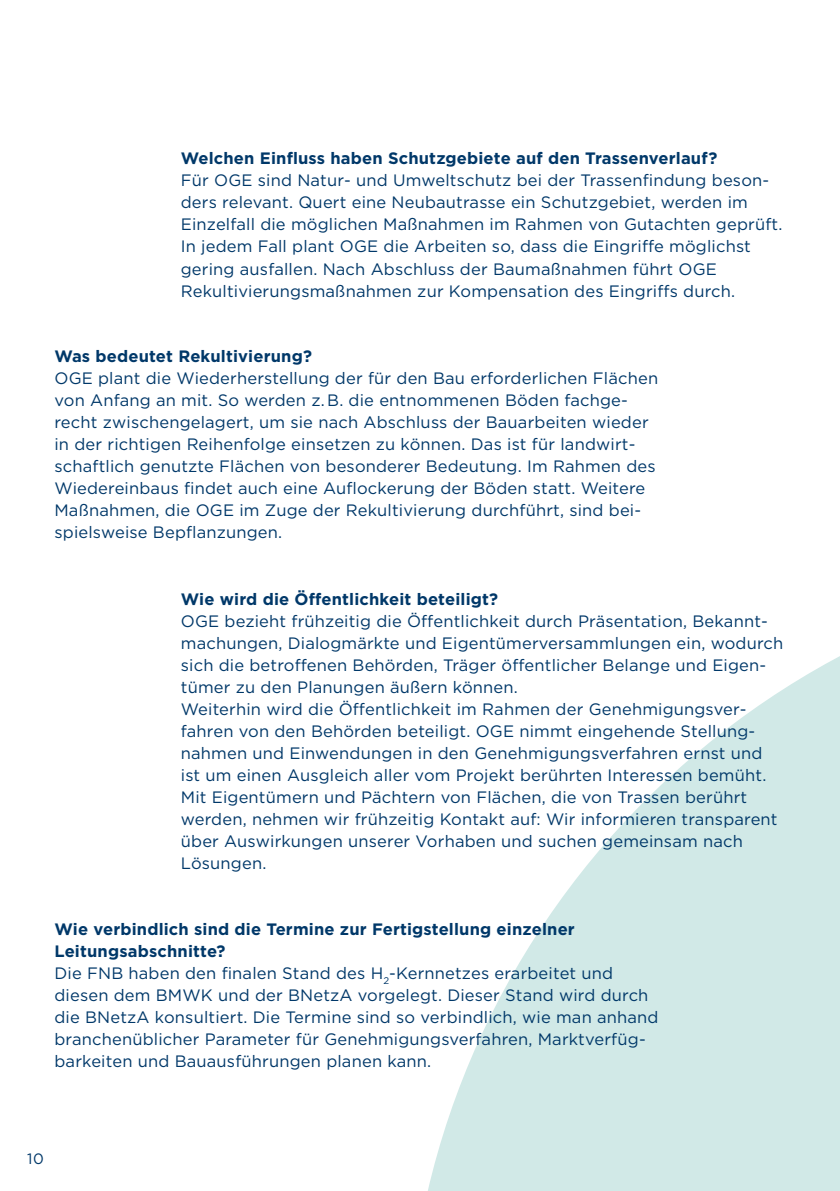
<style>
.page{position:relative;width:840px;height:1191px;background:#fff}
.page>*{position:absolute;margin:0;border:0;box-sizing:border-box;transform-origin:0 0}
.t1{font:16.4px/22px "Gotham";letter-spacing:.01em;color:#003869}
.t2{font:700 16.4px "Gotham";letter-spacing:.01em;color:#003869}
.t3{font:15px "Gotham";color:#003869}
.s1{font-weight:700}
</style>
<div class="page">
<svg style="left:428px;top:657px;width:411px;height:534px;fill:#d1e9e7"></svg>
<p class="t2" style="left:181px;top:148px;width:538px">Welchen Einfluss haben Schutzgebiete auf den Trassenverlauf?</p>
<p class="t1" style="left:181px;top:169px;width:602px">Für OGE sind Natur- und Umweltschutz bei der Trassenfindung beson&shy;ders relevant. Quert eine Neubautrasse ein Schutzgebiet, werden im Einzelfall die möglichen Maßnahmen im Rahmen von Gutachten geprüft.<br>In jedem Fall plant OGE die Arbeiten so, dass die Eingriffe möglichst gering ausfallen. Nach Abschluss der Baumaßnahmen führt OGE Rekultivierungsmaßnahmen zur Kompensation des Eingriffs durch.</p>
<p class="t2" style="left:54px;top:346px;width:259px">Was bedeutet Rekultivierung?</p>
<p class="t1" style="left:54px;top:367px;width:605px">OGE plant die Wiederherstellung der für den Bau erforderlichen Flächen von Anfang an mit. So werden z. B. die entnommenen Böden fachge&shy;recht zwischengelagert, um sie nach Abschluss der Bauarbeiten wieder in der richtigen Reihenfolge einsetzen zu können. Das ist für landwirt&shy;schaftlich genutzte Flächen von besonderer Bedeutung. Im Rahmen des Wiedereinbaus findet auch eine Auflockerung der Böden statt. Weitere Maßnahmen, die OGE im Zuge der Rekultivierung durchführt, sind bei&shy;spielsweise Bepflanzungen.</p>
<p class="t2" style="left:181px;top:588px;width:318px">Wie wird die Öffentlichkeit beteiligt?</p>
<p class="t1" style="left:181px;top:609px;width:603px">OGE bezieht frühzeitig die Öffentlichkeit durch Präsentation, Bekannt&shy;machungen, Dialogmärkte und Eigentümerversammlungen ein, wodurch sich die betroffenen Behörden, Träger öffentlicher Belange und Eigen&shy;tümer zu den Planungen äußern können.<br>Weiterhin wird die Öffentlichkeit im Rahmen der Genehmigungsver&shy;fahren von den Behörden beteiligt. OGE nimmt eingehende Stellung&shy;nahmen und Einwendungen in den Genehmigungsverfahren ernst und ist um einen Ausgleich aller vom Projekt berührten Interessen bemüht.<br>Mit Eigentümern und Pächtern von Flächen, die von Trassen berührt werden, nehmen wir frühzeitig Kontakt auf: Wir informieren transparent über Auswirkungen unserer Vorhaben und suchen gemeinsam nach Lösungen.</p>
<p class="t1" style="left:54px;top:917px;width:605px"><span class="s1">Wie verbindlich sind die Termine zur Fertigstellung einzelner Leitungsabschnitte?<br></span>Die FNB haben den finalen Stand des H<sub>2</sub>-Kernnetzes erarbeitet und diesen dem BMWK und der BNetzA vorgelegt. Dieser Stand wird durch die BNetzA konsultiert. Die Termine sind so verbindlich, wie man anhand branchenüblicher Parameter für Genehmigungsverfahren, Marktverfüg&shy;barkeiten und Bauausführungen planen kann.</p>
<p class="t3" style="left:27px;top:1148px;width:18px">10</p>
</div>
